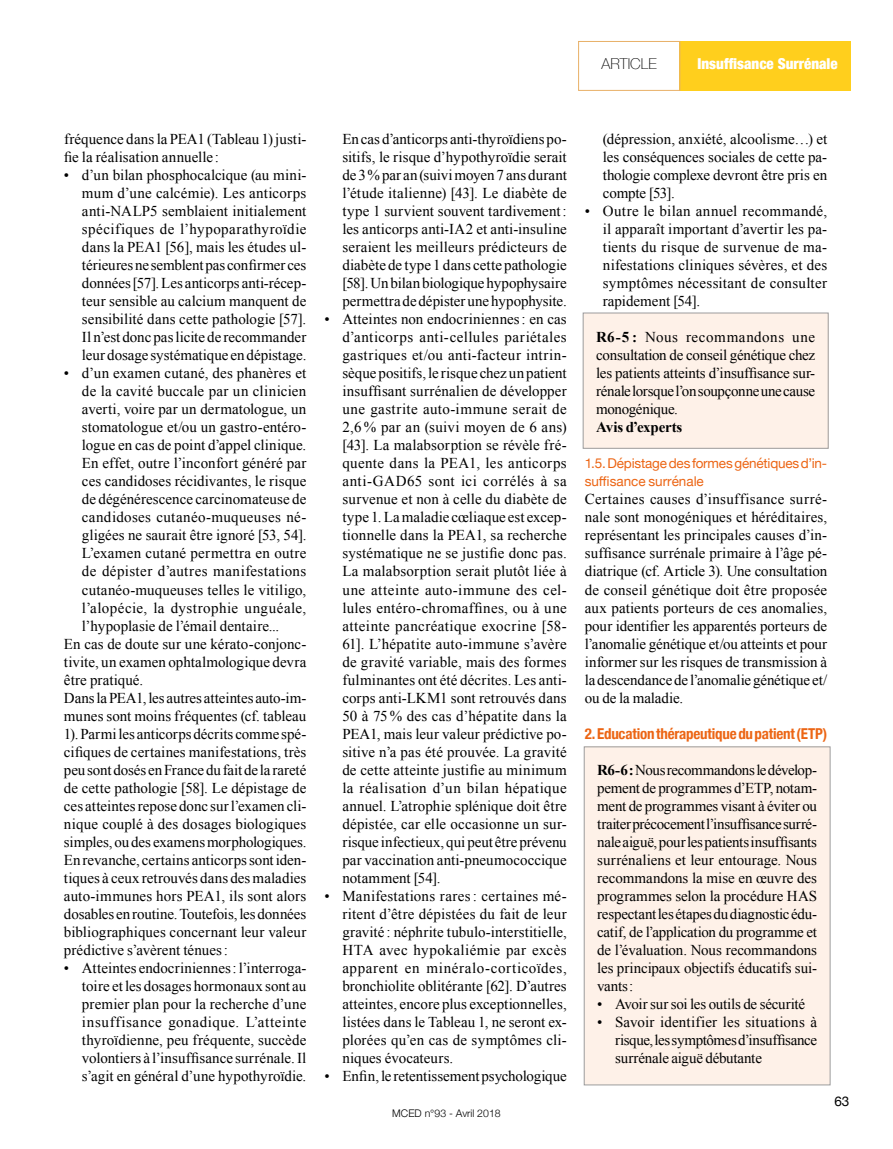
<style>
.page{position:relative;width:893px;height:1149px;background:#fff}
.page>*{position:absolute;margin:0;border:0;box-sizing:border-box;transform-origin:0 0}
.t1{font:15px/18px "Times New Roman";color:#000;text-align:justify}
.t2{font:15px "Times New Roman";letter-spacing:.03em;color:#000}
.t3{font:700 condensed 15px "Helvetica Neue";letter-spacing:-.015em;color:#ec6514}
.t4{font:15px "Times New Roman";letter-spacing:.025em;color:#000}
.t5{font:15px "Times New Roman";letter-spacing:.02em;color:#000}
.t6{font:900 condensed 15px "Helvetica Neue";color:#fff}
.t7{font:700 15px "Times New Roman";letter-spacing:-.01em;color:#000}
.t8{font:100 15px "Helvetica Neue";color:#000}
.t9{font:13.5px/18px "Helvetica Neue";letter-spacing:-.01em;color:#ec6514}
.t10{font:13.5px "Helvetica Neue";color:#000}
.t11{font:300 10.5px "Helvetica Neue";color:#000}
.s1{font-weight:700}
</style>
<div class="page">
<div style="left:679px;top:41px;width:171px;height:50px;background:#ffcf1d"></div>
<div style="left:578px;top:41px;width:102px;height:50px;border:1px solid #e8b067"></div>
<div style="left:583px;top:313px;width:245px;height:135px;background:#fef1e8"></div>
<div style="left:583px;top:313px;width:245px;height:135px;border:1px solid #9c9c9d"></div>
<div style="left:584px;top:746px;width:246px;height:338px;background:#fef1e8"></div>
<div style="left:584px;top:746px;width:246px;height:338px;border:1px solid #9c9c9d"></div>
<p class="t8" style="left:602px;top:52px;width:57px">ARTICLE</p>
<p class="t6" style="left:698px;top:51px;width:142px">Insuffisance Surrénale</p>
<p class="t1" style="left:64px;top:130px;width:244px">fréquence dans la PEA1 (Tableau 1) justi&shy;fie la réalisation annuelle :</p>
<p class="t1" style="left:82px;top:166px;width:226px;text-indent:-18px">• d’un bilan phosphocalcique (au mini&shy;mum d’une calcémie). Les anticorps anti-NALP5 semblaient initialement spécifiques de l’hypoparathyroïdie dans la PEA1 [56], mais les études ul&shy;térieures ne semblent pas confirmer ces données [57]. Les anticorps anti-récep&shy;teur sensible au calcium manquent de sensibilité dans cette pathologie [57].<br>Il n’est donc pas licite de recommander leur dosage systématique en dépistage.</p>
<p class="t1" style="left:64px;top:364px;width:244px">• d’un examen cutané, des phanères et</p>
<p class="t1" style="left:82px;top:382px;width:226px">de la cavité buccale par un clinicien</p>
<p class="t1" style="left:82px;top:400px;width:226px">averti, voire par un dermatologue, un</p>
<p class="t1" style="left:82px;top:418px;width:226px">stomatologue et/ou un gastro-entéro-</p>
<p class="t1" style="left:82px;top:436px;width:226px">logue en cas de point d’appel clinique.</p>
<p class="t1" style="left:82px;top:454px;width:226px">En effet, outre l’inconfort généré par</p>
<p class="t1" style="left:82px;top:472px;width:226px">ces candidoses récidivantes, le risque</p>
<p class="t1" style="left:82px;top:490px;width:226px">de dégénérescence carcinomateuse de</p>
<p class="t4" style="left:82px;top:507px;width:226px">candidoses cutanéo-muqueuses né-</p>
<p class="t1" style="left:82px;top:526px;width:226px">gligées ne saurait être ignoré [53, 54].</p>
<p class="t5" style="left:82px;top:543px;width:226px">L’examen cutané permettra en outre</p>
<p class="t2" style="left:82px;top:561px;width:226px">de dépister d’autres manifestations</p>
<p class="t1" style="left:82px;top:580px;width:226px">cutanéo-muqueuses telles le vitiligo,</p>
<p class="t2" style="left:82px;top:597px;width:226px">l’alopécie, la dystrophie unguéale,</p>
<p class="t1" style="left:82px;top:616px;width:199px">l’hypoplasie de l’émail dentaire...</p>
<p class="t1" style="left:64px;top:634px;width:244px">En cas de doute sur une kérato-conjonc-</p>
<p class="t1" style="left:64px;top:652px;width:244px">tivite, un examen ophtalmologique devra</p>
<p class="t1" style="left:64px;top:670px;width:81px">être pratiqué.</p>
<p class="t1" style="left:64px;top:688px;width:244px">Dans la PEA1, les autres atteintes auto-im-</p>
<p class="t1" style="left:64px;top:706px;width:244px">munes sont moins fréquentes (cf. tableau</p>
<p class="t1" style="left:64px;top:724px;width:244px">1). Parmi les anticorps décrits comme spé-</p>
<p class="t1" style="left:64px;top:742px;width:244px">cifiques de certaines manifestations, très</p>
<p class="t1" style="left:64px;top:760px;width:244px">peu sont dosés en France du fait de la rareté</p>
<p class="t1" style="left:64px;top:778px;width:244px">de cette pathologie [58]. Le dépistage de</p>
<p class="t1" style="left:64px;top:796px;width:244px">ces atteintes repose donc sur l’examen cli-</p>
<p class="t1" style="left:64px;top:814px;width:244px">nique couplé à des dosages biologiques</p>
<p class="t1" style="left:64px;top:832px;width:244px">simples, ou des examens morphologiques.</p>
<p class="t1" style="left:64px;top:850px;width:244px">En revanche, certains anticorps sont iden-</p>
<p class="t1" style="left:64px;top:868px;width:244px">tiques à ceux retrouvés dans des maladies</p>
<p class="t1" style="left:64px;top:886px;width:244px">auto-immunes hors PEA1, ils sont alors</p>
<p class="t1" style="left:64px;top:904px;width:244px">dosables en routine. Toutefois, les données</p>
<p class="t1" style="left:64px;top:922px;width:244px">bibliographiques concernant leur valeur</p>
<p class="t1" style="left:64px;top:940px;width:165px">prédictive s’avèrent ténues:</p>
<p class="t1" style="left:82px;top:958px;width:226px;text-indent:-18px">• Atteintes endocriniennes: l’interroga&shy;toire et les dosages hormonaux sont au premier plan pour la recherche d’une insuffisance gonadique. L’atteinte thyroïdienne, peu fréquente, succède volontiers à l’insuffisance surrénale. Il s’agit en général d’une hypothyroïdie.</p>
<p class="t1" style="left:342px;top:130px;width:226px">En cas d’anticorps anti-thyroïdiens po&shy;sitifs, le risque d’hypothyroïdie serait de 3% par an (suivi moyen 7 ans durant l’étude italienne) [43]. Le diabète de type 1 survient souvent tardivement: les anticorps anti-IA2 et anti-insuline seraient les meilleurs prédicteurs de diabète de type 1 dans cette pathologie [58]. Un bilan biologique hypophysaire permettra de dépister une hypophysite.</p>
<p class="t1" style="left:342px;top:310px;width:226px;text-indent:-18px">• Atteintes non endocriniennes: en cas d’anticorps anti-cellules pariétales gastriques et/ou anti-facteur intrin&shy;sèque positifs, le risque chez un patient insuffisant surrénalien de développer une gastrite auto-immune serait de 2,6 % par an (suivi moyen de 6 ans) [43]. La malabsorption se révèle fré&shy;quente dans la PEA1, les anticorps anti-GAD65 sont ici corrélés à sa survenue et non à celle du diabète de type 1. La maladie cœliaque est excep&shy;tionnelle dans la PEA1, sa recherche systématique ne se justifie donc pas.<br>La malabsorption serait plutôt liée à une atteinte auto-immune des cel&shy;lules entéro-chromaffines, ou à une atteinte pancréatique exocrine [58- 61]. L’hépatite auto-immune s’avère de gravité variable, mais des formes fulminantes ont été décrites. Les anti&shy;corps anti-LKM1 sont retrouvés dans 50 à 75 % des cas d’hépatite dans la PEA1, mais leur valeur prédictive po&shy;sitive n’a pas été prouvée. La gravité de cette atteinte justifie au minimum la réalisation d’un bilan hépatique annuel. L’atrophie splénique doit être dépistée, car elle occasionne un sur&shy;risque infectieux, qui peut être prévenu par vaccination anti-pneumococcique notamment [54].</p>
<p class="t1" style="left:342px;top:886px;width:226px;text-indent:-18px">• Manifestations rares: certaines mé&shy;ritent d’être dépistées du fait de leur gravité: néphrite tubulo-interstitielle, HTA avec hypokaliémie par excès apparent en minéralo-corticoïdes, bronchiolite oblitérante [62]. D’autres atteintes, encore plus exceptionnelles, listées dans le Tableau 1, ne seront ex&shy;plorées qu’en cas de symptômes cli&shy;niques évocateurs.</p>
<p class="t1" style="left:324px;top:1066px;width:244px">• Enfin, le retentissement psychologique</p>
<p class="t11" style="left:392px;top:1103px;width:110px">MCED n°93 - Avril 2018</p>
<p class="t1" style="left:603px;top:130px;width:226px">(dépression, anxiété, alcoolisme…) et les conséquences sociales de cette pa&shy;thologie complexe devront être pris en compte [53].</p>
<p class="t1" style="left:603px;top:202px;width:226px;text-indent:-18px">• Outre le bilan annuel recommandé, il apparaît important d’avertir les pa&shy;tients du risque de survenue de ma&shy;nifestations cliniques sévères, et des symptômes nécessitant de consulter rapidement [54].</p>
<p class="t1" style="left:596px;top:328px;width:221px"><span class="s1">R6-5 :</span> Nous recommandons une consultation de conseil génétique chez les patients atteints d’insuffisance sur&shy;rénale lorsque l’on soupçonne une cause monogénique.</p>
<p class="t7" style="left:596px;top:417px;width:88px">Avis d’experts</p>
<p class="t9" style="left:585px;top:455px;width:244px">1.5. Dépistage des formes génétiques d’in&shy;suffisance surrénale</p>
<p class="t1" style="left:585px;top:490px;width:244px">Certaines causes d’insuffisance surré&shy;nale sont monogéniques et héréditaires, représentant les principales causes d’in&shy;suffisance surrénale primaire à l’âge pé&shy;diatrique (cf. Article 3). Une consultation de conseil génétique doit être proposée aux patients porteurs de ces anomalies, pour identifier les apparentés porteurs de l’anomalie génétique et/ou atteints et pour informer sur les risques de transmission à la descendance de l’anomalie génétique et/ ou de la maladie.</p>
<p class="t3" style="left:585px;top:720px;width:244px">2. Education thérapeutique du patient (ETP)</p>
<p class="t1" style="left:597px;top:760px;width:221px"><span class="s1">R6-6:</span> Nous recommandons le dévelop&shy;pement de programmes d’ETP, notam&shy;ment de programmes visant à éviter ou traiter précocement l’insuffisance surré&shy;nale aiguë, pour les patients insuffisants surrénaliens et leur entourage. Nous recommandons la mise en œuvre des programmes selon la procédure HAS respectant les étapes du diagnostic édu&shy;catif, de l’application du programme et de l’évaluation. Nous recommandons les principaux objectifs éducatifs sui&shy;vants:</p>
<p class="t1" style="left:597px;top:994px;width:210px">• Avoir sur soi les outils de sécurité</p>
<p class="t1" style="left:615px;top:1012px;width:203px;text-indent:-18px">• Savoir identifier les situations à risque, les symptômes d’insuffisance surrénale aiguë débutante</p>
<p class="t10" style="left:834px;top:1090px;width:17px">63</p>
</div>
